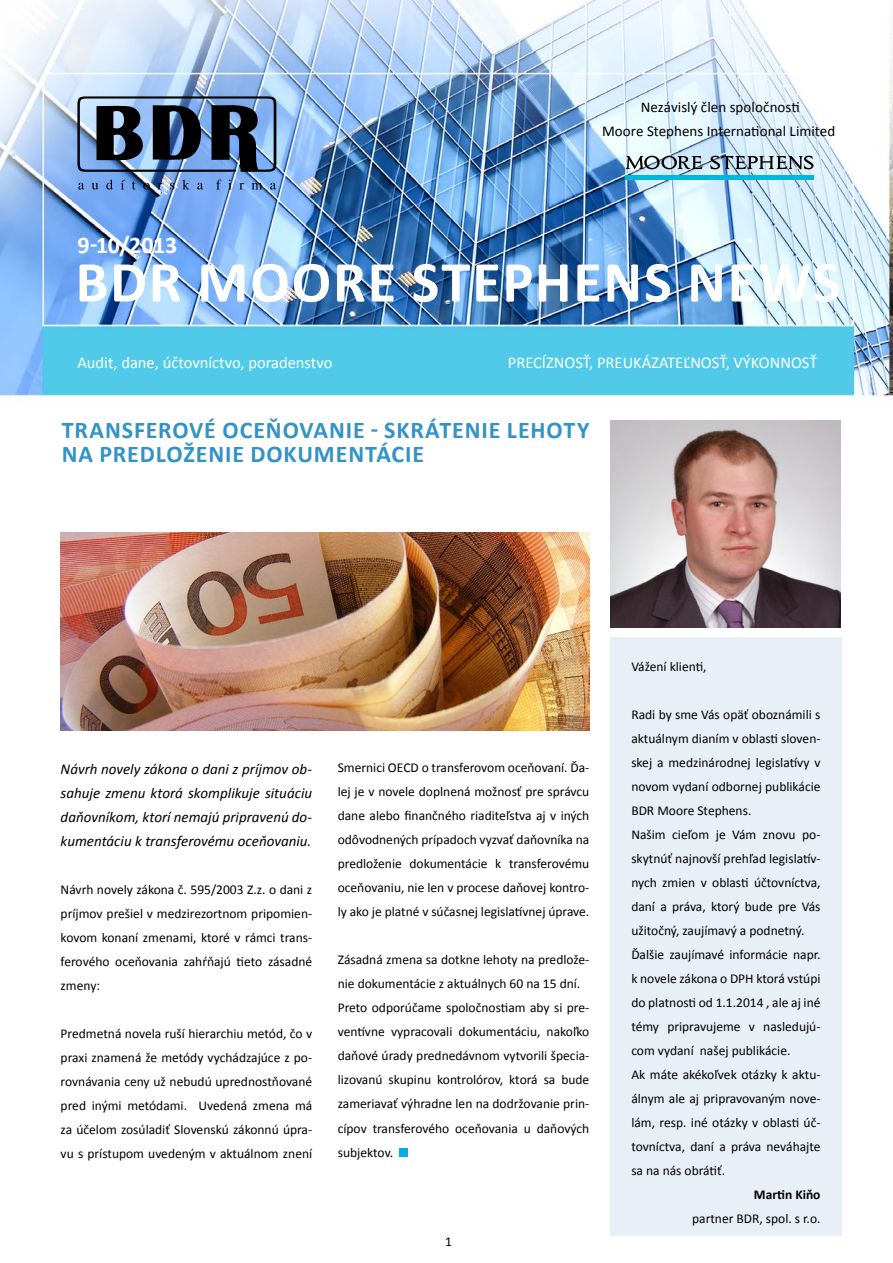
<style>
.page{position:relative;width:893px;height:1263px;background:#fff}
.page>*{position:absolute;margin:0;border:0;box-sizing:border-box;transform-origin:0 0}
.t1{font:700 58.5px "Calibri";letter-spacing:.03em;color:#fff}
.t2{font:700 24px "Calibri";letter-spacing:.035em;color:#3392c6}
.t3{font:700 24px "Calibri";letter-spacing:-.01em;color:#fff}
.t4{font:16.5px "Calibri";color:#fff}
.t5{font:italic 15px/24px "Calibri";color:#000;text-align:justify}
.t6{font:15px/24px "Calibri";letter-spacing:.005em;color:#000;text-align:center}
.t7{font:13.5px/24px "Calibri";color:#000;text-align:justify}
.t8{font:700 13.5px "Calibri";color:#000}
</style>
<div class="page">
<img style="left:0;top:0;width:893px;height:1236px">
<div style="left:610px;top:637px;width:232px;height:598px;background:#e8eff6"></div>
<img style="left:610px;top:420px;width:230px;height:207px">
<svg style="left:625px;top:156px;width:188px;height:19px;background:#9badb8"></svg>
<div style="left:625px;top:175px;width:188px;height:5px;background:#00b8de"></div>
<img style="left:77px;top:96px;width:199px;height:76px">
<svg style="left:78px;top:183px;width:6px;height:6px"></svg>
<svg style="left:92px;top:183px;width:6px;height:7px"></svg>
<svg style="left:106px;top:180px;width:7px;height:10px"></svg>
<svg style="left:121px;top:180px;width:4px;height:9px"></svg>
<svg style="left:132px;top:181px;width:4px;height:9px"></svg>
<svg style="left:143px;top:183px;width:7px;height:7px"></svg>
<svg style="left:157px;top:183px;width:5px;height:6px"></svg>
<svg style="left:170px;top:183px;width:4px;height:7px"></svg>
<svg style="left:182px;top:180px;width:7px;height:9px"></svg>
<svg style="left:197px;top:183px;width:6px;height:6px"></svg>
<svg style="left:216px;top:180px;width:5px;height:9px"></svg>
<svg style="left:228px;top:180px;width:4px;height:9px"></svg>
<svg style="left:239px;top:183px;width:5px;height:6px"></svg>
<svg style="left:251px;top:183px;width:11px;height:6px"></svg>
<svg style="left:270px;top:183px;width:6px;height:6px"></svg>
<div style="left:400px;top:1148px;width:8px;height:8px;background:#00aeef"></div>
<img style="left:61px;top:533px;width:528px;height:197px">
<p class="t6" style="left:602px;top:94px;width:235px">Nezávislý člen spoločnosti<br>Moore Stephens International Limited</p>
<h2 class="t3" style="left:77px;top:230px;width:101px">9-10/2013</h2>
<h1 class="t1" style="left:76px;top:246px;width:766px">BDR MOORE STEPHENS NEWS</h1>
<p class="t4" style="left:77px;top:352px;width:256px">Audit, dane, účtovníctvo, poradenstvo</p>
<p class="t4" style="left:508px;top:352px;width:311px">PRECÍZNOSŤ, PREUKÁZATEĽNOSŤ, VÝKONNOSŤ</p>
<h2 class="t2" style="left:62px;top:415px;width:99px">TRANSFERO</h2>
<h2 class="t2" style="left:189px;top:415px;width:344px">VÉ OCEŇOVANIE - SKRÁTEN IE LEHOT</h2>
<h2 class="t2" style="left:577px;top:415px;width:14px">Y</h2>
<h2 class="t2" style="left:62px;top:439px;width:52px">NA PRED</h2>
<h2 class="t2" style="left:156px;top:439px;width:111px">LOŽENIE DOK</h2>
<h2 class="t2" style="left:297px;top:439px;width:33px">UMENT</h2>
<h2 class="t2" style="left:376px;top:439px;width:47px">ÁCIE</h2>
<p class="t5" style="left:61px;top:756px;width:253px">Návrh novely zákona o dani z príjmov ob&shy;sahuje zmenu ktorá skomplikuje situáciu daňovníkom, ktorí nemajú pripravenú do&shy;kumentáciu k transferovému oceňovaniu.</p>
<p class="t7" style="left:61px;top:876px;width:253px">Návrh novely zákona č. 595/2003 Z.z. o dani z príjmov prešiel v medzirezortnom pripomien&shy;kovom konaní zmenami, ktoré v rámci trans&shy;ferového oceňovania zahŕňajú tieto zásadné zmeny:</p>
<p class="t7" style="left:61px;top:1020px;width:253px">Predmetná novela ruší hierarchiu metód, čo v praxi znamená že metódy vychádzajúce z po&shy;rovnávania ceny už nebudú uprednostňované pred inými metódami. Uvedená zmena má za účelom zosúladiť Slovenskú zákonnú úpra&shy;vu s prístupom uvedeným v aktuálnom znení</p>
<p class="t7" style="left:338px;top:755px;width:253px">Smernici OECD o transferovom oceňovaní. Ďa&shy;lej je v novele doplnená možnosť pre správcu dane alebo finančného riaditeľstva aj v iných odôvodnených prípadoch vyzvať daňovníka na predloženie dokumentácie k transferovému oceňovaniu, nie len v procese daňovej kontro&shy;ly ako je platné v súčasnej legislatívnej úprave.</p>
<p class="t7" style="left:338px;top:947px;width:253px;text-align:left">Zásadná zmena sa dotkne lehoty na predlože&shy;nie dokumentácie z aktuálnych 60 na 15 dní.<br>Preto odporúčame spoločnostiam aby si pre&shy;ventívne vypracovali dokumentáciu, nakoľko daňové úrady prednedávnom vytvorili špecia&shy;lizovanú skupinu kontrolórov, ktorá sa bude zameriavať výhradne len na dodržovanie prin&shy;cípov transferového oceňovania u daňových subjektov.</p>
<p class="t7" style="left:445px;top:1228px;width:8px">1</p>
<p class="t7" style="left:631px;top:654px;width:77px">Vážení klienti,</p>
<p class="t7" style="left:631px;top:702px;width:191px;text-align:left">Radi by sme Vás opäť oboznámili s aktuálnym dianím v oblasti sloven&shy;skej a medzinárodnej legislatívy v novom vydaní odbornej publikácie<br>BDR Moore Stephens.<br>Našim cieľom je Vám znovu po&shy;skytnúť najnovší prehľad legislatív&shy;nych zmien v oblasti účtovníctva, daní a práva, ktorý bude pre Vás užitočný, zaujímavý a podnetný.<br>Ďalšie zaujímavé informácie napr. k novele zákona o DPH ktorá vstúpi do platnosti od 1.1.2014 , ale aj iné témy pripravujeme v nasledujú&shy;com vydaní našej publikácie.<br>Ak máte akékoľvek otázky k aktu&shy;álnym ale aj pripravovaným nove&shy;lám, resp. iné otázky v oblasti úč&shy;tovníctva, daní a práva neváhajte sa na nás obrátiť.</p>
<p class="t8" style="left:754px;top:1186px;width:68px">MARTIN KIŇO</p>
<p class="t7" style="left:692px;top:1206px;width:130px">partner BDR, spol. s r.o.</p>
</div>
